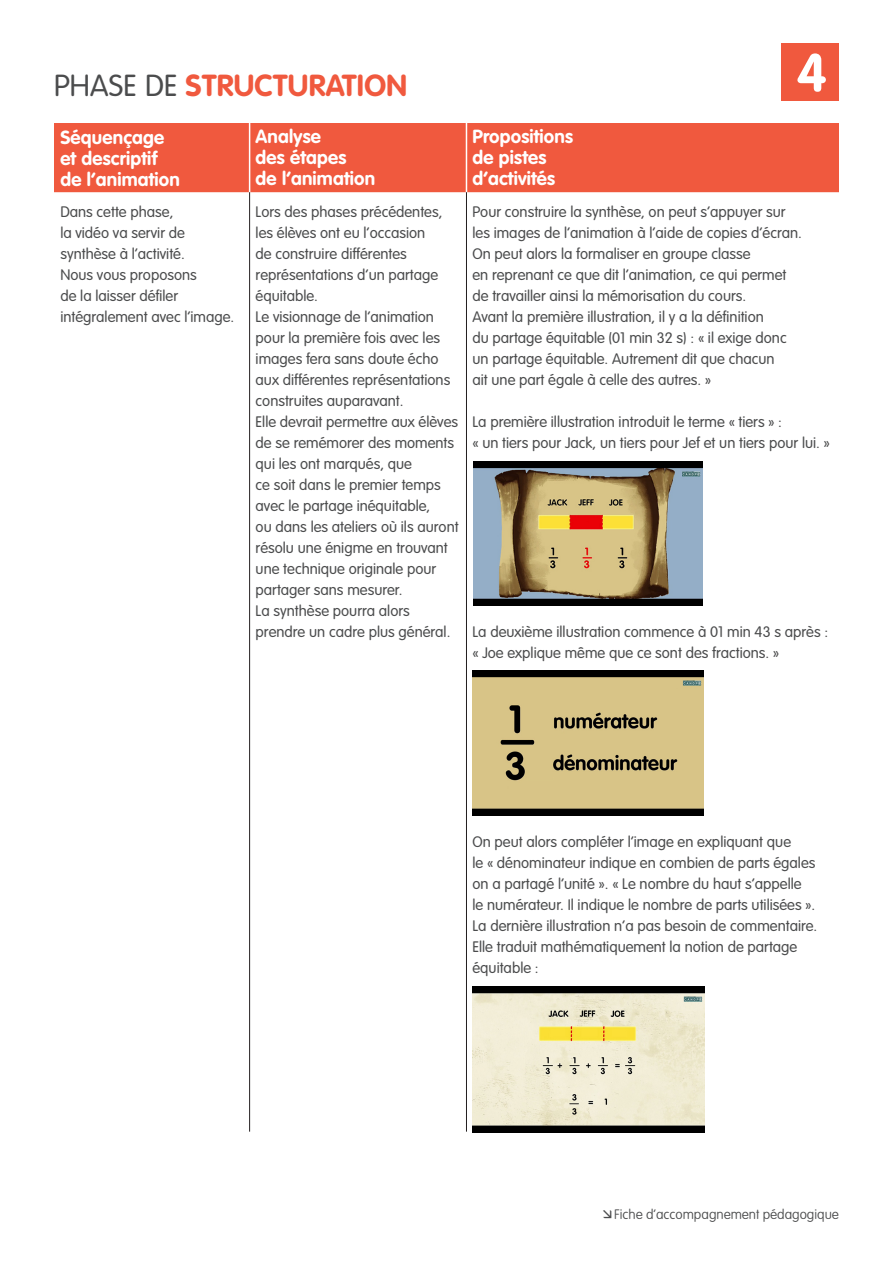
<style>
.page{position:relative;width:893px;height:1263px;background:#fff}
.page>*{position:absolute;margin:0;border:0;box-sizing:border-box;transform-origin:0 0}
.t1{font:700 52.5px "VAG Rounded Std";color:#fff}
._03_Tablo_Surtitre_G{font:700 30px "VAG Rounded Std";letter-spacing:.01em;color:#f0593e}
._03_Tablo_Titre_têti{font:700 18.75px/21px "VAG Rounded Std";letter-spacing:.01em;color:#fff}
._04_Tablo_Txt_couran{font:300 15px/21px "VAG Rounded Std";color:#4b4c4d}
.t2{font:100 13.5px "VAG Rounded Std";color:#4b4c4d}
.s1{font-weight:300;color:#4b4c4d}
</style>
<div class="page">
<div style="left:781px;top:43px;width:58px;height:58px;background:#f0593e"></div>
<div style="left:54px;top:123px;width:785px;height:69px;background:#f0593e"></div>
<hr style="left:249px;top:123px;width:1px;height:69px;background:#fff">
<hr style="left:466px;top:123px;width:1px;height:69px;background:#fff">
<hr style="left:249px;top:192px;width:1px;height:939px;background:#231f20">
<hr style="left:466px;top:192px;width:1px;height:939px;background:#231f20">
<img style="left:473px;top:462px;width:230px;height:143px">
<img style="left:472px;top:671px;width:231px;height:144px">
<img style="left:472px;top:987px;width:233px;height:145px">
<p class="_03_Tablo_Surtitre_G" style="left:54px;top:68px;width:354px"><span class="s1">PHASE DE</span> STRUCTURATION</p>
<h1 class="t1" style="left:797px;top:42px;width:32px">4</h1>
<p class="_03_Tablo_Titre_têti" style="left:60px;top:127px;width:121px">Séquençage et descriptif de l’animation</p>
<p class="_03_Tablo_Titre_têti" style="left:256px;top:127px;width:121px">Analyse<br>des étapes<br>de l’animation</p>
<p class="_03_Tablo_Titre_têti" style="left:472px;top:127px;width:102px">Propositions de pistes d’activités</p>
<p class="_04_Tablo_Txt_couran" style="left:60px;top:201px;width:126px">Dans cette phase, la vidéo va servir de synthèse à l’activité.</p>
<p class="_04_Tablo_Txt_couran" style="left:60px;top:264px;width:175px">Nous vous proposons<br>de la laisser défiler intégralement avec l’image.</p>
<p class="_04_Tablo_Txt_couran" style="left:256px;top:201px;width:188px">Lors des phases précédentes, les élèves ont eu l’occasion de construire différentes représentations d’un partage équitable.</p>
<p class="_04_Tablo_Txt_couran" style="left:256px;top:306px;width:205px">Le visionnage de l’animation pour la première fois avec les images fera sans doute écho aux différentes représentations construites auparavant.<br>Elle devrait permettre aux élèves de se remémorer des moments qui les ont marqués, que<br>ce soit dans le premier temps avec le partage inéquitable,<br>ou dans les ateliers où ils auront résolu une énigme en trouvant une technique originale pour partager sans mesurer.</p>
<p class="_04_Tablo_Txt_couran" style="left:256px;top:600px;width:196px">La synthèse pourra alors prendre un cadre plus général.</p>
<p class="_04_Tablo_Txt_couran" style="left:472px;top:201px;width:331px">Pour construire la synthèse, on peut s’appuyer sur les images de l’animation à l’aide de copies d’écran.</p>
<p class="_04_Tablo_Txt_couran" style="left:472px;top:243px;width:315px">On peut alors la formaliser en groupe classe<br>en reprenant ce que dit l’animation, ce qui permet de travailler ainsi la mémorisation du cours.</p>
<p class="_04_Tablo_Txt_couran" style="left:472px;top:306px;width:316px">Avant la première illustration, il y a la définition<br>du partage équitable (01 min 32 s) : « il exige donc un partage équitable. Autrement dit que chacun ait une part égale à celle des autres. »</p>
<p class="_04_Tablo_Txt_couran" style="left:472px;top:411px;width:359px">La première illustration introduit le terme « tiers » :<br>« un tiers pour Jack, un tiers pour Jef et un tiers pour lui. »</p>
<p class="_04_Tablo_Txt_couran" style="left:472px;top:621px;width:357px">La deuxième illustration commence à 01 min 43 s après : « Joe explique même que ce sont des fractions. »</p>
<p class="_04_Tablo_Txt_couran" style="left:472px;top:831px;width:344px">On peut alors compléter l’image en expliquant que<br>le « dénominateur indique en combien de parts égales on a partagé l’unité ». « Le nombre du haut s’appelle le numérateur. Il indique le nombre de parts utilisées ».</p>
<p class="_04_Tablo_Txt_couran" style="left:472px;top:915px;width:346px">La dernière illustration n’a pas besoin de commentaire.<br>Elle traduit mathématiquement la notion de partage équitable :</p>
<p class="t2" style="left:614px;top:1207px;width:226px">Fiche d’accompagnement pédagogique</p>
</div>
